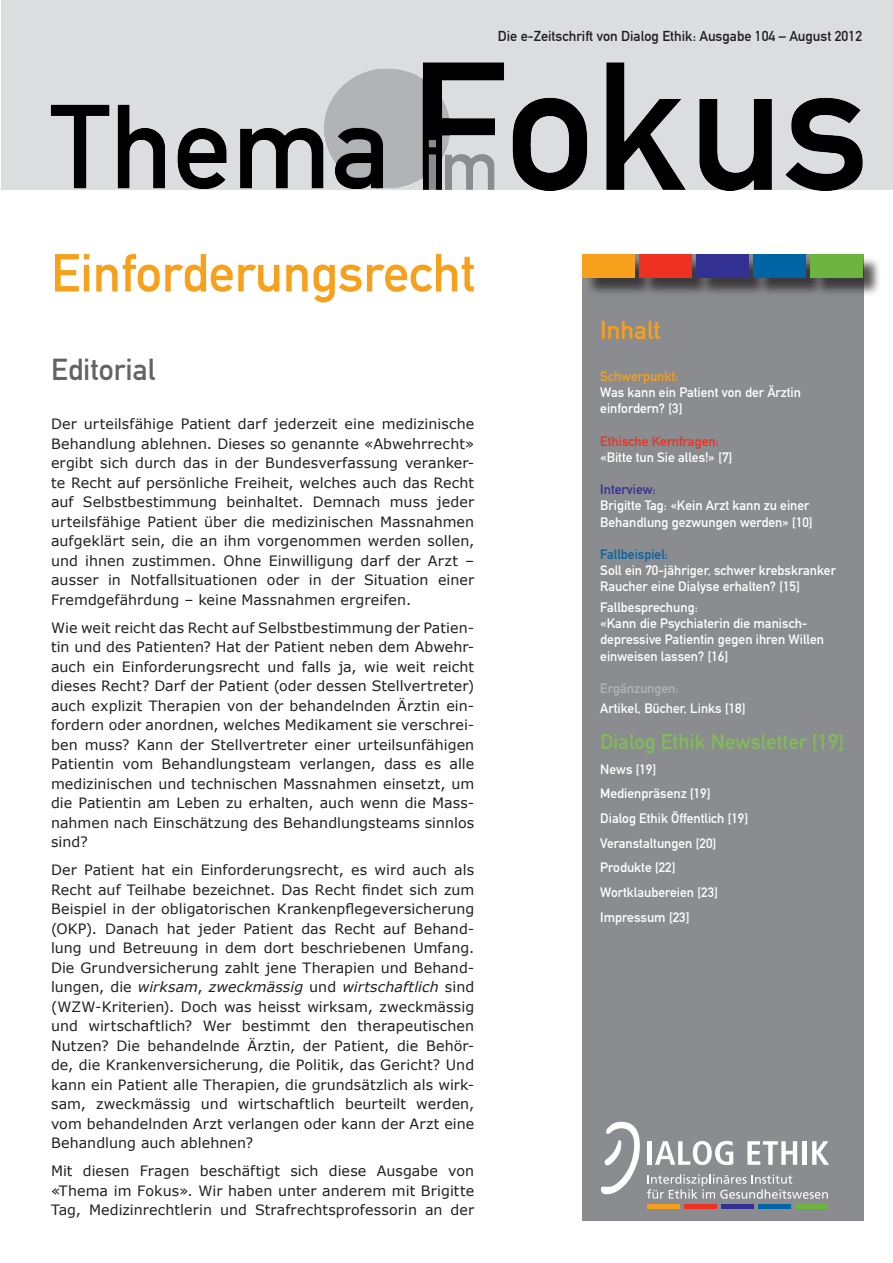
<style>
.page{position:relative;width:893px;height:1263px;background:#fff}
.page>*{position:absolute;margin:0;border:0;box-sizing:border-box;transform-origin:0 0}
.t1{font:52.5px "DIN Mittelschrift Std";color:#f6a01b}
.t2{font:30px "DIN Mittelschrift Std";color:#636366}
.t3{font:25.5px "DIN Mittelschrift Std";color:#f6a01b}
.t4{font:21px "DIN Mittelschrift Std";color:#81bc56}
.t5{font:14.25px/19.5px "Verdana";letter-spacing:.005em;color:#231f20;text-align:justify}
.t6{font:14.25px "DIN Mittelschrift Std";color:#231f20}
.t7{font:13.5px/16.2px "DIN Mittelschrift Std";color:#fff}
.t8{font:13.5px "DIN Mittelschrift Std";color:#ef3122}
.t9{font:13.5px "DIN Mittelschrift Std";color:#0065a4}
.t10{font:13.5px "DIN Mittelschrift Std";color:#f6a01b}
.t11{font:13.5px "DIN Mittelschrift Std";color:#b2b3b7}
.t12{font:13.5px "DIN Mittelschrift Std";color:#323092}
.s1{font-style:italic}
</style>
<div class="page">
<div style="left:583px;top:254px;width:281px;height:966px;background:#8a8c8f"></div>
<div style="left:1px;top:0;width:891px;height:190px;background:#dcdddf"></div>
<img style="left:50px;top:62px;width:813px;height:129px">
<div style="left:585px;top:256px;width:69px;height:40px;background:#231f20;opacity:.75"></div>
<div style="left:583px;top:254px;width:52px;height:24px;background:#f6a01b"></div>
<div style="left:642px;top:256px;width:69px;height:40px;background:#231f20;opacity:.75"></div>
<div style="left:640px;top:254px;width:52px;height:24px;background:#ef3122"></div>
<div style="left:699px;top:256px;width:69px;height:40px;background:#231f20;opacity:.75"></div>
<div style="left:697px;top:254px;width:52px;height:24px;background:#323092"></div>
<div style="left:756px;top:256px;width:69px;height:40px;background:#231f20;opacity:.75"></div>
<div style="left:754px;top:254px;width:52px;height:24px;background:#0065a4"></div>
<div style="left:813px;top:256px;width:69px;height:40px;background:#231f20;opacity:.75"></div>
<div style="left:811px;top:254px;width:52px;height:24px;background:#6cb43f"></div>
<svg style="left:601px;top:1121px;width:228px;height:78px"></svg>
<div style="left:647px;top:1204px;width:32px;height:5px;background:#f6a01b"></div>
<div style="left:684px;top:1204px;width:32px;height:5px;background:#ef3122"></div>
<div style="left:758px;top:1204px;width:33px;height:5px;background:#0065a4"></div>
<div style="left:721px;top:1204px;width:33px;height:5px;background:#323092"></div>
<div style="left:795px;top:1204px;width:33px;height:5px;background:#6cb43f"></div>
<p class="t6" style="left:498px;top:27px;width:366px">Die e-Zeitschrift von Dialog Ethik: Ausgabe 104 – August 2012</p>
<h1 class="t1" style="left:51px;top:242px;width:426px">Einforderungsrecht</h1>
<h2 class="t2" style="left:51px;top:351px;width:106px">Editorial</h2>
<p class="t5" style="left:51px;top:414px;width:425px">Der urteilsfähige Patient darf jederzeit eine medizinische Behandlung ablehnen. Dieses so genannte «Abwehrrecht» ergibt sich durch das in der Bundesverfassung veranker&shy;te Recht auf persönliche Freiheit, welches auch das Recht auf Selbstbestimmung beinhaltet. Demnach muss jeder urteilsfähige Patient über die medizinischen Massnahmen aufgeklärt sein, die an ihm vorgenommen werden sollen, und ihnen zustimmen. Ohne Einwilligung darf der Arzt – ausser in Notfallsituationen oder in der Situation einer Fremdgefährdung – keine Massnahmen ergreifen.</p>
<p class="t5" style="left:51px;top:617px;width:425px">Wie weit reicht das Recht auf Selbstbestimmung der Patien&shy;tin und des Patienten? Hat der Patient neben dem Abwehr&shy;auch ein Einforderungsrecht und falls ja, wie weit reicht dieses Recht? Darf der Patient (oder dessen Stellvertreter) auch explizit Therapien von der behandelnden Ärztin ein&shy;fordern oder anordnen, welches Medikament sie verschrei&shy;ben muss? Kann der Stellvertreter einer urteilsunfähigen Patientin vom Behandlungsteam verlangen, dass es alle medizinischen und technischen Massnahmen einsetzt, um die Patientin am Leben zu erhalten, auch wenn die Mass&shy;nahmen nach Einschätzung des Behandlungsteams sinnlos sind?</p>
<p class="t5" style="left:51px;top:860px;width:425px">Der Patient hat ein Einforderungsrecht, es wird auch als Recht auf Teilhabe bezeichnet. Das Recht findet sich zum Beispiel in der obligatorischen Krankenpflegeversicherung (OKP). Danach hat jeder Patient das Recht auf Behand&shy;lung und Betreuung in dem dort beschriebenen Umfang.<br>Die Grundversicherung zahlt jene Therapien und Behand&shy;lungen, die <span class="s1">wirksam</span>, <span class="s1">zweckmässig</span> und <span class="s1">wirtschaftlich</span> sind (WZW-Kriterien). Doch was heisst wirksam, zweckmässig und wirtschaftlich? Wer bestimmt den therapeutischen Nutzen? Die behandelnde Ärztin, der Patient, die Behör&shy;de, die Krankenversicherung, die Politik, das Gericht? Und kann ein Patient alle Therapien, die grundsätzlich als wirk&shy;sam, zweckmässig und wirtschaftlich beurteilt werden, vom behandelnden Arzt verlangen oder kann der Arzt eine Behandlung auch ablehnen?</p>
<p class="t5" style="left:51px;top:1161px;width:425px">Mit diesen Fragen beschäftigt sich diese Ausgabe von «Thema im Fokus». Wir haben unter anderem mit Brigitte Tag, Medizinrechtlerin und Strafrechtsprofessorin an der</p>
<h3 class="t3" style="left:600px;top:315px;width:62px">Inhalt</h3>
<p class="t10" style="left:600px;top:368px;width:80px">Schwerpunkt:</p>
<p class="t7" style="left:600px;top:384px;width:202px">Was kann ein Patient von der Ärztin einfordern? [3]</p>
<p class="t8" style="left:600px;top:433px;width:120px">Ethische Kernfragen:</p>
<p class="t7" style="left:600px;top:449px;width:134px">«Bitte tun Sie alles!» [7]</p>
<p class="t12" style="left:600px;top:482px;width:57px">Interview:</p>
<p class="t7" style="left:600px;top:498px;width:214px">Brigitte Tag: «Kein Arzt kann zu einer<br>Behandlung gezwungen werden» [10]</p>
<p class="t9" style="left:600px;top:546px;width:69px">Fallbeispiel:</p>
<p class="t7" style="left:600px;top:562px;width:237px">Soll ein 70-jähriger, schwer krebskranker<br>Raucher eine Dialyse erhalten? [15]</p>
<p class="t7" style="left:600px;top:599px;width:225px">Fallbesprechung:<br>«Kann die Psychiaterin die manisch&shy;depressive Patientin gegen ihren Willen einweisen lassen? [16]</p>
<p class="t11" style="left:600px;top:680px;width:80px">Ergänzungen:</p>
<p class="t7" style="left:600px;top:701px;width:147px">Artikel, Bücher, Links [18]</p>
<h3 class="t4" style="left:600px;top:729px;width:245px">Dialog Ethik Newsletter [19]</h3>
<p class="t7" style="left:600px;top:756px;width:149px;line-height:24.8px">News [19]<br>Medienpräsenz [19]<br>Dialog Ethik Öffentlich [19]<br>Veranstaltungen [20]<br>Produkte [22]<br>Wortklaubereien [23]<br>Impressum [23]</p>
</div>
